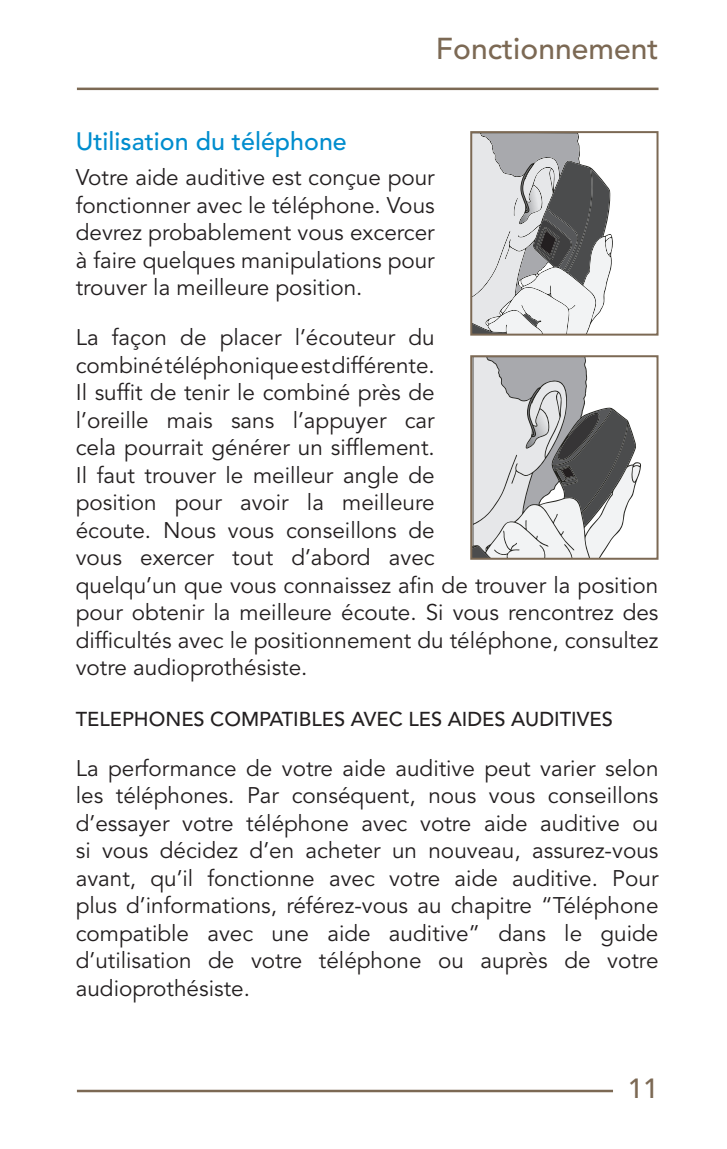
<style>
.page{position:relative;width:727px;height:1149px;background:#fff}
.page>*{position:absolute;margin:0;border:0;box-sizing:border-box;transform-origin:0 0}
.t1{font:500 30px "Avenir LT Std";color:#7c6954}
.t2{font:500 27.5px "Avenir LT Std";color:#7c6954}
.t3{font:500 25px "Avenir LT Std";color:#008dce}
.t4{font:22.5px/27.5px "Avenir LT Std";color:#231f20;text-align:justify}
.t5{font:500 20px "Avenir LT Std";color:#231f20}
</style>
<div class="page">
<hr style="left:77px;top:1089px;width:536px;height:2px;background:#7c6954">
<hr style="left:77px;top:88px;width:581px;height:2px;background:#7c6954">
<svg style="left:473px;top:134px;width:139px;height:198px"></svg>
<div style="left:470px;top:131px;width:188px;height:204px;border:2px solid #7c6954"></div>
<svg style="left:473px;top:358px;width:167px;height:198px"></svg>
<div style="left:470px;top:355px;width:188px;height:204px;border:2px solid #7c6954"></div>
<h1 class="t1" style="left:436px;top:31px;width:224px">Fonctionnement</h1>
<p class="t3" style="left:76px;top:127px;width:272px">Utilisation du téléphone</p>
<p class="t4" style="left:76px;top:164px;width:360px">Votre aide auditive est conçue pour fonctionner avec le téléphone. Vous devrez probablement vous excercer à faire quelques manipulations pour trouver la meilleure position.</p>
<p class="t4" style="left:76px;top:324px;width:584px;text-align:left">La façon de placer l’écouteur du<br>combiné téléphonique est différente.<br>Il suffit de tenir le combiné près de<br>l’oreille mais sans l’appuyer car<br>cela pourrait générer un sifflement.<br>Il faut trouver le meilleur angle de<br>position pour avoir la meilleure<br>écoute. Nous vous conseillons de<br>vous exercer tout d’abord avec<br>quelqu’un que vous connaissez afin de trouver la position pour obtenir la meilleure écoute. Si vous rencontrez des difficultés avec le positionnement du téléphone, consultez votre audioprothésiste.</p>
<p class="t5" style="left:76px;top:706px;width:538px">TELEPHONES COMPATIBLES AVEC LES AIDES AUD ITIVES</p>
<p class="t4" style="left:76px;top:754px;width:584px">La performance de votre aide auditive peut varier selon les téléphones. Par conséquent, nous vous conseillons d’essayer votre téléphone avec votre aide auditive ou si vous décidez d’en acheter un nouveau, assurez-vous avant, qu’il fonctionne avec votre aide auditive. Pour plus d’informations, référez-vous au chapitre “Téléphone compatible avec une aide auditive” dans le guide d’utilisation de votre téléphone ou auprès de votre audioprothésiste.</p>
<p class="t2" style="left:627px;top:1072px;width:32px">11</p>
</div>
